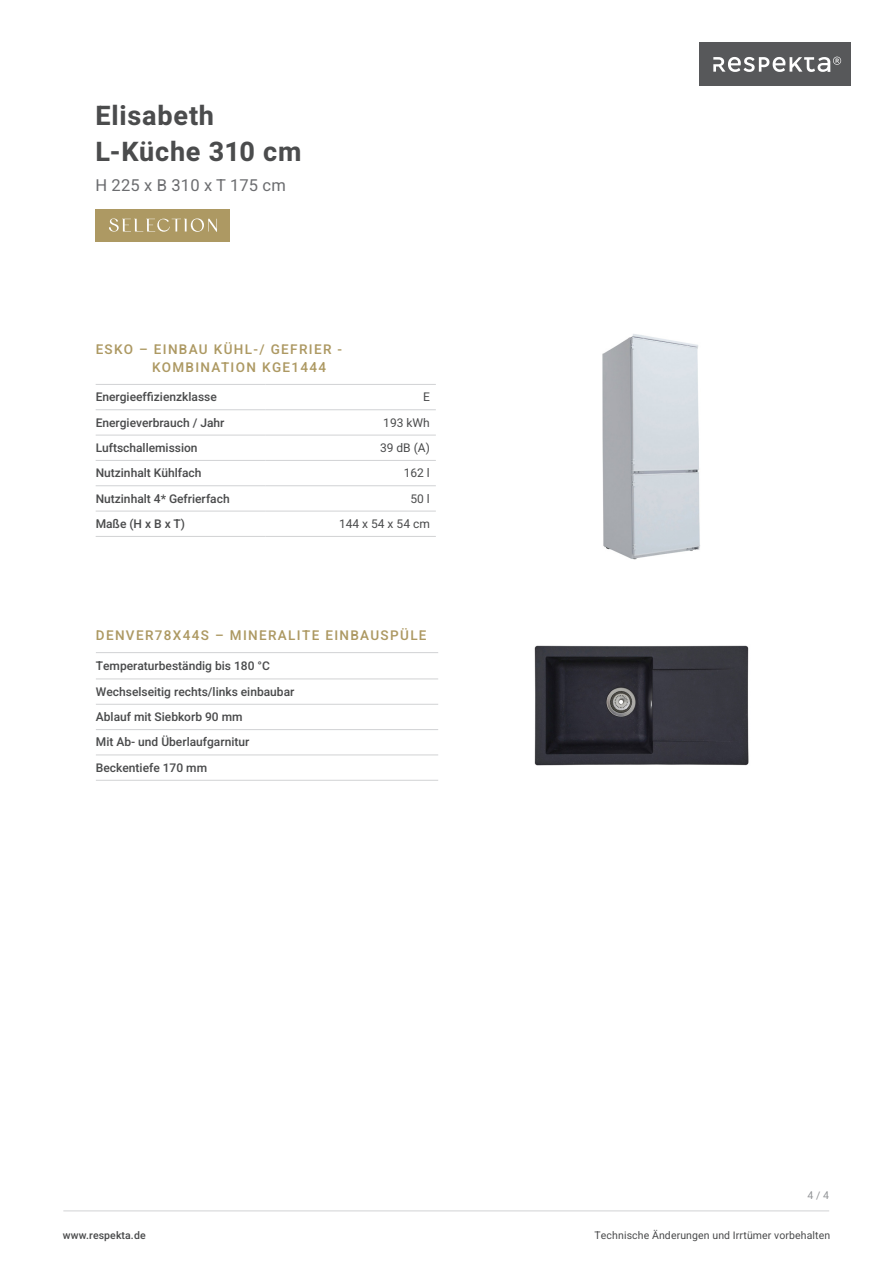
<style>
.page{position:relative;width:893px;height:1263px;background:#fff}
.page>*{position:absolute;margin:0;border:0;box-sizing:border-box;transform-origin:0 0}
.t1{font:27px "Heebo";letter-spacing:.03em;color:#4b4c4d}
.t2{font:16.5px "Heebo";letter-spacing:.01em;color:#6c6d70}
.t3{font:13.5px "Heebo";letter-spacing:.1em;color:#ad9963}
.t4{font:12px "Heebo";color:#4b4c4d}
.t5{font:10.5px "Heebo";letter-spacing:.01em;color:#4b4c4d}
.t6{font:10.5px "Heebo";color:#939598}
</style>
<div class="page">
<div style="left:699px;top:43px;width:151px;height:43px;background:#57585a"></div>
<svg style="left:713px;top:57px;width:128px;height:15px"></svg>
<hr style="left:63px;top:1210px;width:766px;height:1px;background:#d1d2d4">
<hr style="left:96px;top:384px;width:170px;height:1px;background:#d1d2d4">
<hr style="left:266px;top:384px;width:170px;height:1px;background:#d1d2d4">
<hr style="left:96px;top:409px;width:170px;height:1px;background:#d1d2d4">
<hr style="left:266px;top:409px;width:170px;height:1px;background:#d1d2d4">
<hr style="left:96px;top:435px;width:170px;height:1px;background:#d1d2d4">
<hr style="left:266px;top:435px;width:170px;height:1px;background:#d1d2d4">
<hr style="left:96px;top:460px;width:170px;height:1px;background:#d1d2d4">
<hr style="left:266px;top:460px;width:170px;height:1px;background:#d1d2d4">
<hr style="left:96px;top:485px;width:170px;height:1px;background:#d1d2d4">
<hr style="left:266px;top:485px;width:170px;height:1px;background:#d1d2d4">
<hr style="left:96px;top:511px;width:170px;height:1px;background:#d1d2d4">
<hr style="left:266px;top:511px;width:170px;height:1px;background:#d1d2d4">
<hr style="left:96px;top:536px;width:170px;height:1px;background:#d1d2d4">
<hr style="left:266px;top:536px;width:170px;height:1px;background:#d1d2d4">
<div style="left:96px;top:209px;width:134px;height:33px;background:#ad9963"></div>
<svg style="left:109px;top:218px;width:108px;height:14px"></svg>
<img style="left:602px;top:334px;width:98px;height:226px">
<hr style="left:96px;top:678px;width:342px;height:1px;background:#d1d2d4">
<hr style="left:96px;top:704px;width:342px;height:1px;background:#d1d2d4">
<hr style="left:96px;top:729px;width:342px;height:1px;background:#d1d2d4">
<hr style="left:96px;top:754px;width:342px;height:1px;background:#d1d2d4">
<hr style="left:96px;top:780px;width:342px;height:1px;background:#d1d2d4">
<hr style="left:96px;top:652px;width:342px;height:1px;background:#d1d2d4">
<img style="left:534px;top:645px;width:215px;height:121px">
<p class="t1" style="left:95px;top:97px;width:120px">Elisabeth</p>
<p class="t1" style="left:95px;top:133px;width:208px">L-Küche 310 cm</p>
<p class="t2" style="left:95px;top:174px;width:192px">H 225 x B 310 x T 175 cm</p>
<p class="t3" style="left:96px;top:339px;width:248px">ESKO – EINBAU KÜHL-/ GEFRIER -</p>
<p class="t3" style="left:152px;top:357px;width:176px">KOMBINATION KGE1444</p>
<p class="t4" style="left:96px;top:389px;width:123px">Energieeffizienzklasse</p>
<p class="t4" style="left:423px;top:389px;width:8px">E</p>
<p class="t4" style="left:96px;top:414px;width:130px">Energieverbrauch / Jahr</p>
<p class="t4" style="left:383px;top:414px;width:48px">193 kWh</p>
<p class="t4" style="left:96px;top:439px;width:103px">Luftschallemission</p>
<p class="t4" style="left:380px;top:439px;width:51px">39 dB (A)</p>
<p class="t4" style="left:96px;top:465px;width:107px">Nutzinhalt Kühlfach</p>
<p class="t4" style="left:404px;top:465px;width:28px">162 l</p>
<p class="t4" style="left:96px;top:490px;width:136px">Nutzinhalt 4* Gefrierfach</p>
<p class="t4" style="left:410px;top:490px;width:21px">50 l</p>
<p class="t4" style="left:96px;top:515px;width:91px">Maße (H x B x T)</p>
<p class="t4" style="left:339px;top:515px;width:92px">144 x 54 x 54 cm</p>
<p class="t3" style="left:96px;top:626px;width:332px">DENVER78X44S – MINERALITE EINBAUSPÜLE</p>
<p class="t4" style="left:96px;top:657px;width:175px">Temperaturbeständig bis 180 °C</p>
<p class="t4" style="left:96px;top:683px;width:200px">Wechselseitig rechts/links einbaubar</p>
<p class="t4" style="left:96px;top:708px;width:148px">Ablauf mit Siebkorb 90 mm</p>
<p class="t4" style="left:96px;top:734px;width:155px">Mit Ab- und Überlaufgarnitur</p>
<p class="t4" style="left:96px;top:759px;width:113px">Beckentiefe 170 mm</p>
<p class="t6" style="left:807px;top:1188px;width:23px">4 / 4</p>
<p class="t5" style="left:63px;top:1228px;width:84px">www.respekta.de</p>
<p class="t5" style="left:595px;top:1227px;width:237px">Technische Änderungen und Irrtümer vorbehalten</p>
</div>
